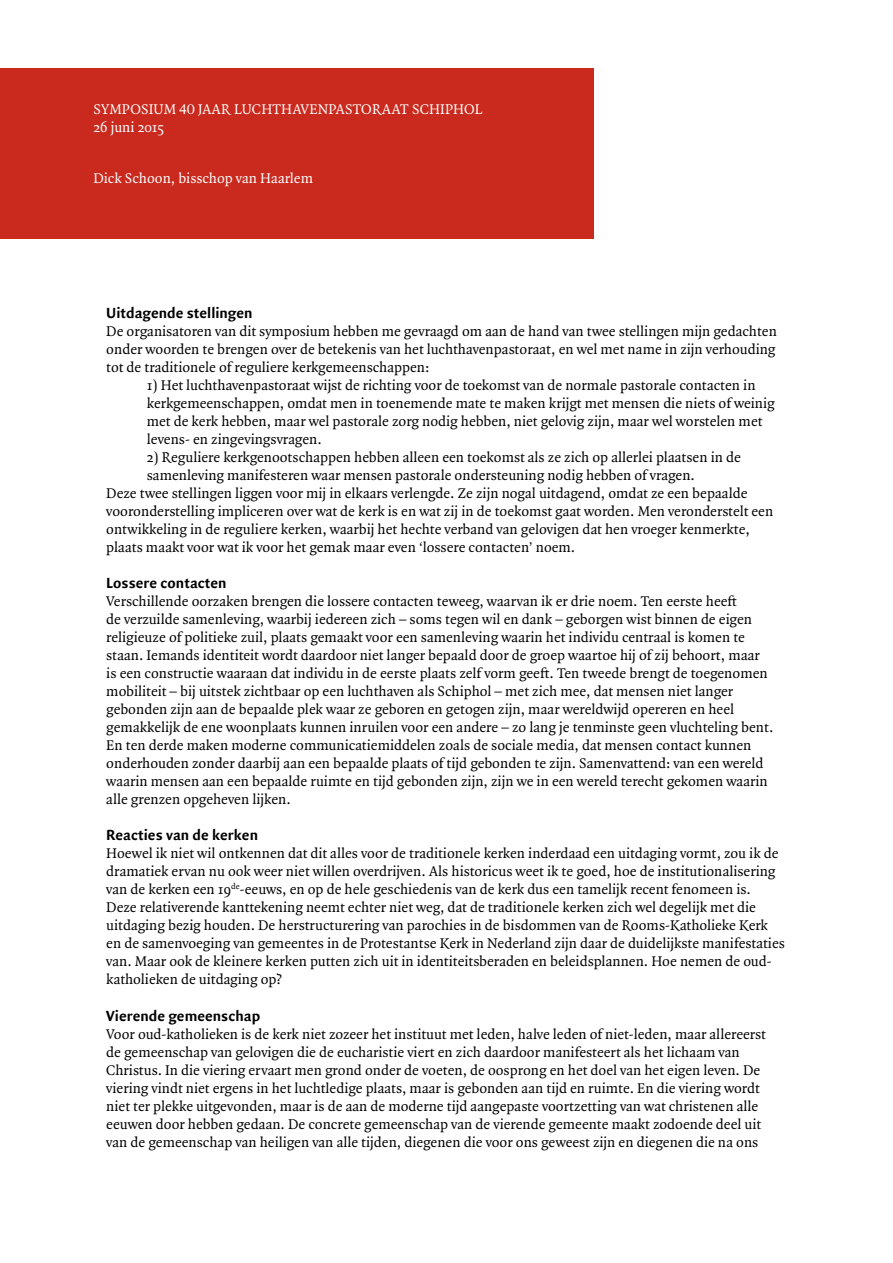
<style>
.page{position:relative;width:893px;height:1263px;background:#fff}
.page>*{position:absolute;margin:0;border:0;box-sizing:border-box;transform-origin:0 0}
.t1{font:15.75px "Quadraat Sans OT Bld";color:#000}
.t2{font:15px/18px "Quadraat Pro";color:#000}
.t3{font:15px/17.2px "Quadraat Pro";color:#fff}
</style>
<div class="page">
<div style="left:0;top:69px;width:594px;height:170px;background:#ca291d"></div>
<p class="t3" style="left:94px;top:101px;width:391px">SYMPOSIUM 40 JAAR LUCHTHAVENPASTORAAT SCHIPHOL<br>26 juni 2015</p>
<p class="t3" style="left:94px;top:170px;width:221px">Dick Schoon, bisschop van Haarlem</p>
<p class="t1" style="left:106px;top:304px;width:148px">Uitdagende stellingen</p>
<p class="t2" style="left:106px;top:322px;width:672px;text-align:justify">De organisatoren van dit symposium hebben me gevraagd om aan de hand van twee stellingen mijn gedachten onder woorden te brengen over de betekenis van het luchthavenpastoraat, en wel met name in zijn verhouding tot de traditionele of reguliere kerkgemeenschappen:</p>
<p class="t2" style="left:147px;top:376px;width:629px">1) Het luchthavenpastoraat wijst de richting voor de toekomst van de normale pastorale contacten in kerkgemeenschappen, omdat men in toenemende mate te maken krijgt met mensen die niets of weinig met de kerk hebben, maar wel pastorale zorg nodig hebben, niet gelovig zijn, maar wel worstelen met levens- en zingevingsvragen.</p>
<p class="t2" style="left:147px;top:448px;width:596px">2) Reguliere kerkgenootschappen hebben alleen een toekomst als ze zich op allerlei plaatsen in de</p>
<p class="t2" style="left:147px;top:466px;width:550px">samenleving manifesteren waar mensen pastorale ondersteuning nodig hebben of vragen.</p>
<p class="t2" style="left:106px;top:484px;width:643px">Deze twee stellingen liggen voor mij in elkaars verlengde. Ze zijn nogal uitdagend, omdat ze een bepaalde</p>
<p class="t2" style="left:106px;top:502px;width:668px">vooronderstelling impliceren over wat de kerk is en wat zij in de toekomst gaat worden. Men veronderstelt een</p>
<p class="t2" style="left:106px;top:520px;width:645px">ontwikkeling in de reguliere kerken, waarbij het hechte verband van gelovigen dat hen vroeger kenmerkte,</p>
<p class="t2" style="left:106px;top:538px;width:471px">plaats maakt voor wat ik voor het gemak maar even ‘lossere contacten’ noem.</p>
<p class="t1" style="left:106px;top:574px;width:122px">Lossere contacten</p>
<p class="t2" style="left:106px;top:592px;width:669px">Verschillende oorzaken brengen die lossere contacten teweeg, waarvan ik er drie noem. Ten eerste heeft<br>de verzuilde samenleving, waarbij iedereen zich – soms tegen wil en dank – geborgen wist binnen de eigen religieuze of politieke zuil, plaats gemaakt voor een samenleving waarin het individu centraal is komen te staan. Iemands identiteit wordt daardoor niet langer bepaald door de groep waartoe hij of zij behoort, maar is een constructie waaraan dat individu in de eerste plaats zelf vorm geeft. Ten tweede brengt de toegenomen mobiliteit – bij uitstek zichtbaar op een luchthaven als Schiphol – met zich mee, dat mensen niet langer gebonden zijn aan de bepaalde plek waar ze geboren en getogen zijn, maar wereldwijd opereren en heel gemakkelijk de ene woonplaats kunnen inruilen voor een andere – zo lang je tenminste geen vluchteling bent.<br>En ten derde maken moderne communicatiemiddelen zoals de sociale media, dat mensen contact kunnen onderhouden zonder daarbij aan een bepaalde plaats of tijd gebonden te zijn. Samenvattend: van een wereld waarin mensen aan een bepaalde ruimte en tijd gebonden zijn, zijn we in een wereld terecht gekomen waarin alle grenzen opgeheven lijken.</p>
<p class="t1" style="left:106px;top:826px;width:153px">Reacties van de kerken</p>
<p class="t2" style="left:106px;top:844px;width:680px">Hoewel ik niet wil ontkennen dat dit alles voor de traditionele kerken inderdaad een uitdaging vormt, zou ik de dramatiek ervan nu ook weer niet willen overdrijven. Als historicus weet ik te goed, hoe de institutionalisering van de kerken een 19<sup>de</sup>-eeuws, en op de hele geschiedenis van de kerk dus een tamelijk recent fenomeen is.<br>Deze relativerende kanttekening neemt echter niet weg, dat de traditionele kerken zich wel degelijk met die uitdaging bezig houden. De herstructurering van parochies in de bisdommen van de Rooms-Katholieke Kerk en de samenvoeging van gemeentes in de Protestantse Kerk in Nederland zijn daar de duidelijkste manifestaties van. Maar ook de kleinere kerken putten zich uit in identiteitsberaden en beleidsplannen. Hoe nemen de oud&shy;katholieken de uitdaging op?</p>
<p class="t1" style="left:106px;top:1007px;width:156px">Vierende gemeenschap</p>
<p class="t2" style="left:106px;top:1024px;width:661px">Voor oud-katholieken is de kerk niet zozeer het instituut met leden, halve leden of niet-leden, maar allereerst de gemeenschap van gelovigen die de eucharistie viert en zich daardoor manifesteert als het lichaam van Christus. In die viering ervaart men grond onder de voeten, de oosprong en het doel van het eigen leven. De viering vindt niet ergens in het luchtledige plaats, maar is gebonden aan tijd en ruimte. En die viering wordt niet ter plekke uitgevonden, maar is de aan de moderne tijd aangepaste voortzetting van wat christenen alle eeuwen door hebben gedaan. De concrete gemeenschap van de vierende gemeente maakt zodoende deel uit van de gemeenschap van heiligen van alle tijden, diegenen die voor ons geweest zijn en diegenen die na ons</p>
</div>
